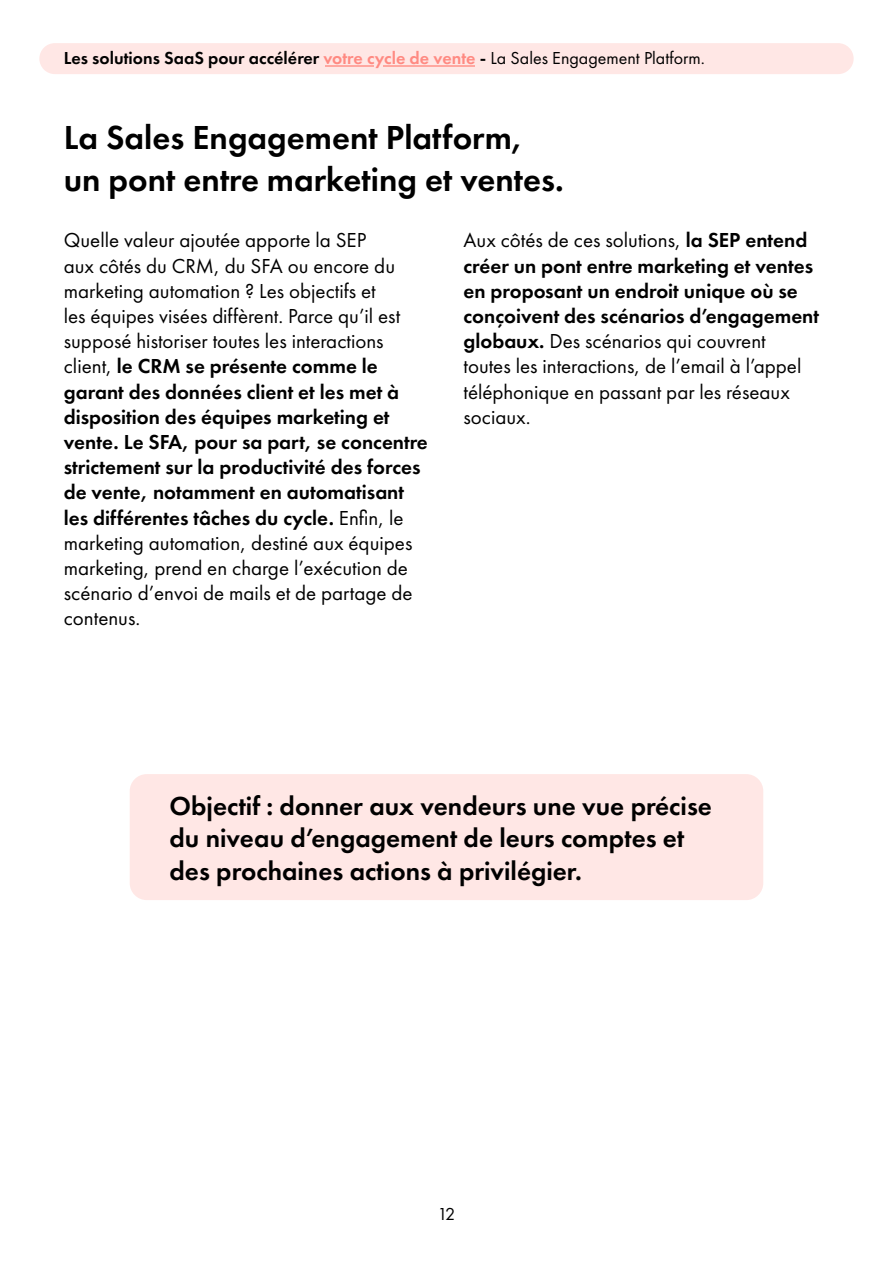
<style>
.page{position:relative;width:893px;height:1263px;background:#fff}
.page>*{position:absolute;margin:0;border:0;box-sizing:border-box;transform-origin:0 0}
.t1{font:600 34.5px/41.4px "Futura PT";color:#000}
.t2{font:600 27px/32.4px "Futura PT";color:#000}
.t3{font:21px/25.2px "Futura PT";color:#000}
.t4{font:600 18px "Futura PT";color:#000}
.t5{font:18px "Futura PT";color:#000}
.s1{color:#ff8a82}
.s2{font-weight:400}
.s3{font-weight:600}
</style>
<div class="page">
<div style="left:39px;top:43px;width:815px;height:31px;background:#ffe7e5;border-radius:16px"></div>
<hr style="left:383px;top:66px;width:92px;height:1px;background:#ff5e52">
<div style="left:130px;top:774px;width:633px;height:126px;background:#ffe7e5;border-radius:17px"></div>
<hr style="left:325px;top:66px;width:49px;height:1px;background:#ff5e52">
<p class="t4" style="left:64px;top:46px;width:643px">Les solutions SaaS pour accélérer <span class="s1">votre cycle de vente</span> - <span class="s2">La Sales Engagement Platform.</span></p>
<h1 class="t1" style="left:64px;top:117px;width:501px">La Sales Engagement Platform, un pont entre marketing et ventes.</h1>
<p class="t3" style="left:64px;top:228px;width:366px">Quelle valeur ajoutée apporte la SEP<br>aux côtés du CRM, du SFA ou encore du marketing automation ? Les objectifs et<br>les équipes visées diffèrent. Parce qu’il est supposé historiser toutes les interactions client, <span class="s3">le CRM se présente comme le garant des données client et les met à disposition des équipes marketing et vente. Le SFA, pour sa part, se concentre strictement sur la productivité des forces de vente, notamment en automatisant les différentes tâches du cycle.</span> Enfin, le marketing automation, destiné aux équipes marketing, prend en charge l’exécution de scénario d’envoi de mails et de partage de contenus.</p>
<p class="t3" style="left:463px;top:228px;width:357px">Aux côtés de ces solutions, <span class="s3">la SEP entend créer un pont entre marketing et ventes en proposant un endroit unique où se conçoivent des scénarios d’engagement globaux.</span> Des scénarios qui couvrent<br>toutes les interactions, de l’email à l’appel téléphonique en passant par les réseaux sociaux.</p>
<p class="t2" style="left:170px;top:789px;width:544px">Objectif : donner aux vendeurs une vue précise du niveau d’engagement de leurs comptes et des prochaines actions à privilégier.</p>
<p class="t5" style="left:438px;top:1203px;width:19px">12</p>
</div>
